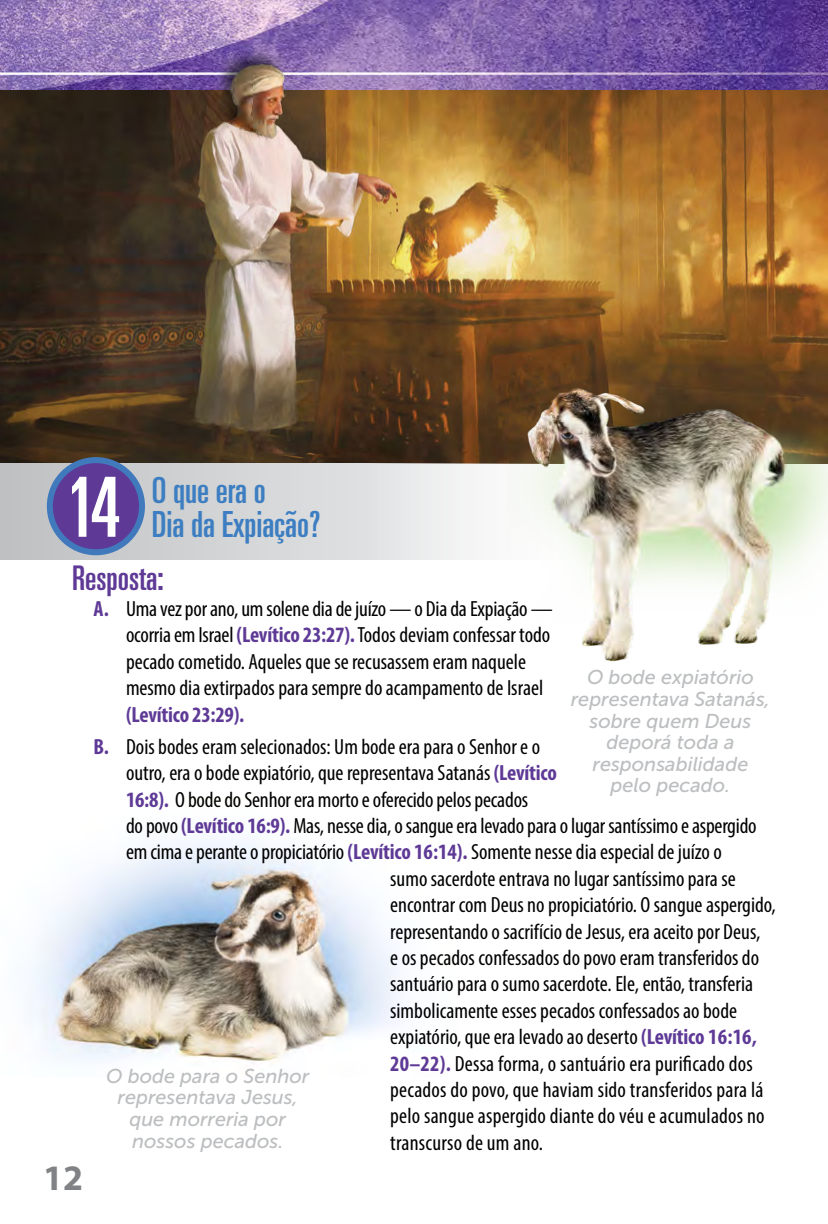
<style>
.page{position:relative;width:828px;height:1224px;background:#fff}
.page>*{position:absolute;margin:0;border:0;box-sizing:border-box;transform-origin:0 0}
.t1{font:ultra-condensed 83px "Univers";color:#fff}
.t2{font:ultra-condensed 36px/34px "Univers";color:#3c7ec1}
.t3{font:700 36px "Myriad Pro";color:#808285}
.t4{font:ultra-condensed 34px "Univers";color:#5e3a96}
.t5{font:condensed 22px/26.4px "Myriad Pro";color:#000}
.t6{font:italic 20px/21.6px "Museo Sans 500";color:#bcbec0;text-align:center}
.s1{font-weight:700;color:#5e3a96}
</style>
<div class="page">
<img style="left:29px;top:839px;width:373px;height:225px">
<img style="left:0;top:90px;width:828px;height:373px">
<svg style="left:0;top:463px;width:508px;height:96px"></svg>
<div style="left:50px;top:460px;width:92px;height:92px;background:#5e3a96;border-radius:50%"></div>
<div style="left:47px;top:457px;width:98px;height:98px;border:6px solid #4179bd;border-radius:50%"></div>
<img style="left:323px;top:0;width:505px;height:90px">
<img style="left:508px;top:385px;width:320px;height:276px">
<img style="left:0;top:0;width:323px;height:156px">
<h1 class="t1" style="left:65px;top:460px;width:57px">14</h1>
<h2 class="t2" style="left:152px;top:473px;width:170px">O que era o<br>Dia da Expiação?</h2>
<h3 class="t4" style="left:72px;top:558px;width:93px">Resposta:</h3>
<p class="t5" style="left:126px;top:595px;width:428px;text-indent:-32px"><span class="s1">A.</span> Uma vez por ano, um solene dia de juízo — o Dia da Expiação — ocorria em Israel <span class="s1">(Levítico 23:27).</span> Todos deviam confessar todo pecado cometido. Aqueles que se recusassem eram naquele mesmo dia extirpados para sempre do acampamento de Israel</p>
<p class="t5" style="left:94px;top:698px;width:448px;line-height:32.2px;text-indent:32px"><span class="s1">(Levítico 23:29).<br>B.</span> Dois bodes eram selecionados: Um bode era para o Senhor e o</p>
<p class="t5" style="left:126px;top:759px;width:432px">outro, era o bode expiatório, que representava Satanás <span class="s1">(Levítico</span></p>
<p class="t5" style="left:126px;top:786px;width:404px"><span class="s1">16:8).</span> O bode do Senhor era morto e oferecido pelos pecados</p>
<p class="t5" style="left:126px;top:812px;width:632px">do povo <span class="s1">(Levítico 16:9).</span> Mas, nesse dia, o sangue era levado para o lugar santíssimo e aspergido</p>
<p class="t5" style="left:126px;top:839px;width:597px">em cima e perante o propiciatório <span class="s1">(Levítico 16:14).</span> Somente nesse dia especial de juízo o</p>
<p class="t5" style="left:390px;top:865px;width:347px">sumo sacerdote entrava no lugar santíssimo para se</p>
<p class="t5" style="left:390px;top:891px;width:387px">encontrar com Deus no propiciatório. O sangue aspergido,</p>
<p class="t5" style="left:390px;top:918px;width:372px">representando o sacrifício de Jesus, era aceito por Deus,</p>
<p class="t5" style="left:390px;top:944px;width:370px">e os pecados confessados do povo eram transferidos do</p>
<p class="t5" style="left:390px;top:971px;width:364px">santuário para o sumo sacerdote. Ele, então, transferia</p>
<p class="t5" style="left:390px;top:997px;width:348px">simbolicamente esses pecados confessados ao bode</p>
<p class="t5" style="left:390px;top:1023px;width:368px">expiatório, que era levado ao deserto <span class="s1">(Levítico 16:16,</span></p>
<p class="t5" style="left:390px;top:1050px;width:364px"><span class="s1">20–22).</span> Dessa forma, o santuário era purificado dos</p>
<p class="t5" style="left:390px;top:1076px;width:375px">pecados do povo, que haviam sido transferidos para lá</p>
<p class="t5" style="left:390px;top:1103px;width:376px">pelo sangue aspergido diante do véu e acumulados no</p>
<p class="t5" style="left:390px;top:1129px;width:154px">transcurso de um ano.</p>
<p class="t6" style="left:571px;top:667px;width:201px">O bode expiatório representava Satanás, sobre quem Deus deporá toda a responsabilidade pelo pecado.</p>
<p class="t6" style="left:106px;top:1065px;width:205px">O bode para o Senhor representava Jesus, que morreria por nossos pecados.</p>
<h2 class="t3" style="left:43px;top:1155px;width:41px">12</h2>
</div>
